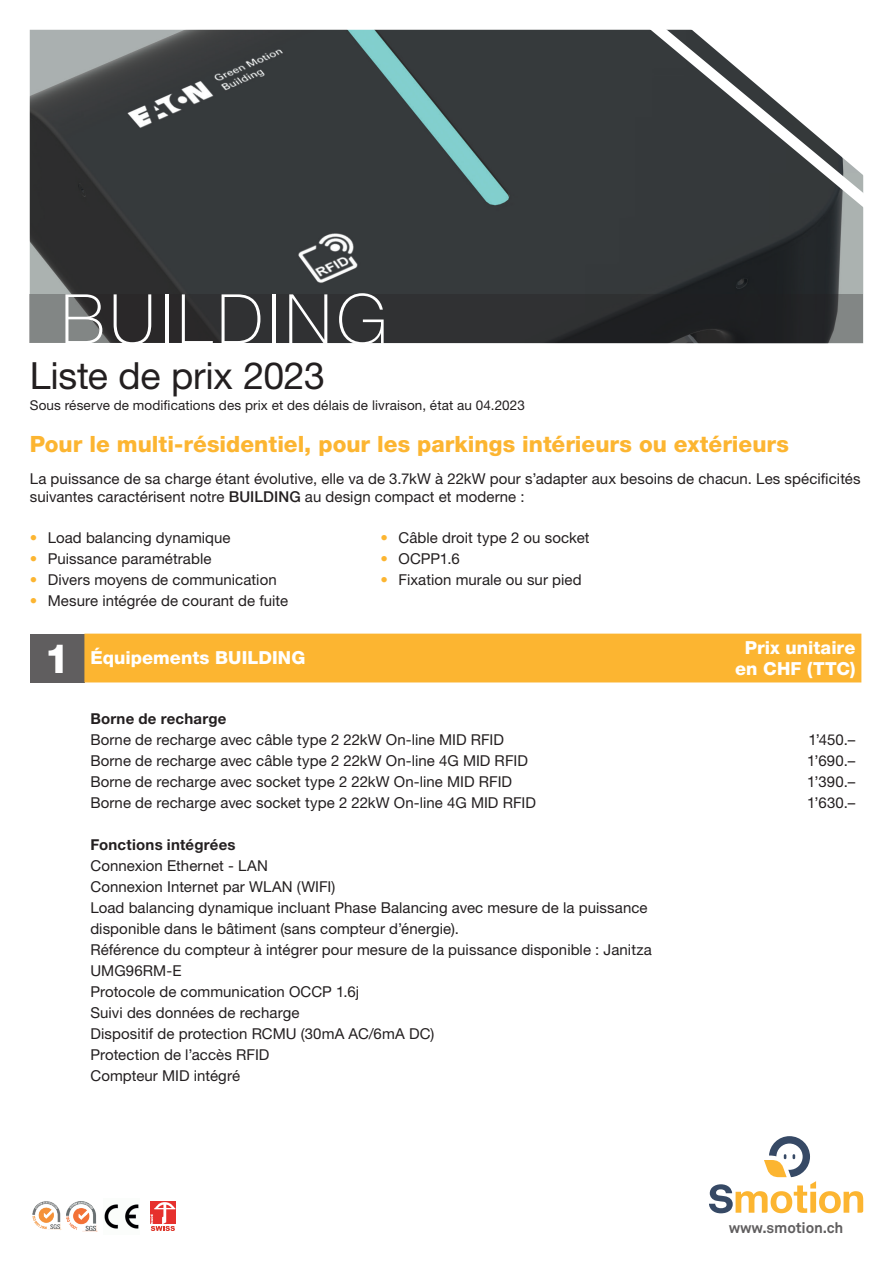
<style>
.page{position:relative;width:893px;height:1263px;background:#fff}
.page>*{position:absolute;margin:0;border:0;box-sizing:border-box;transform-origin:0 0}
.t1{font:100 69px "Helvetica Neue LT Std";letter-spacing:.075em;color:#fff}
.t2{font:800 40.5px "Helvetica Neue LT Std";color:#fff}
.t3{font:37.5px "Helvetica Neue LT Std";letter-spacing:-.01em;color:#231f20}
.t4{font:800 22.5px "Helvetica Neue LT Std";color:#fcb531}
.t5{font:800 18px/21px "Helvetica Neue LT Std";letter-spacing:.005em;color:#fff;text-align:center}
.t6{font:15px/21px "Helvetica Neue LT Std";letter-spacing:.005em;color:#231f20}
.t7{font:700 15px "Helvetica Neue LT Std";letter-spacing:.015em;color:#231f20}
.t8{font:700 15px "Akkurat";letter-spacing:-.01em;color:#605e5f}
.t9{font:13.5px "Helvetica Neue LT Std";letter-spacing:.01em;color:#231f20}
.s1{font-weight:500}
.s2{color:#fcb531}
</style>
<div class="page">
<div style="left:30px;top:634px;width:54px;height:48px;background:#605e5f"></div>
<div style="left:84px;top:634px;width:777px;height:48px;background:#fcb531"></div>
<svg style="left:709px;top:1136px;width:154px;height:77px"></svg>
<img style="left:67px;top:1202px;width:30px;height:29px">
<svg style="left:150px;top:1201px;width:26px;height:23px"></svg>
<svg style="left:151px;top:1202px;width:24px;height:29px"></svg>
<img style="left:32px;top:1201px;width:30px;height:29px">
<img style="left:104px;top:1204px;width:35px;height:25px">
<img style="left:30px;top:30px;width:833px;height:264px">
<svg style="left:30px;top:294px;width:833px;height:49px;background:#333436"></svg>
<svg style="left:648px;top:29px;width:216px;height:180px"></svg>
<h1 class="t1" style="left:61px;top:280px;width:328px">BUILDING</h1>
<h3 class="t3" style="left:30px;top:353px;width:297px">Liste de prix 2023</h3>
<p class="t9" style="left:30px;top:397px;width:497px">Sous réserve de modifications des prix et des délais de livraison, état au 04.2023</p>
<h3 class="t4" style="left:30px;top:431px;width:761px">Pour le multi-résidentiel, pour les parkings intérieurs ou extérieurs</h3>
<p class="t6" style="left:30px;top:470px;width:832px;line-height:18px">La puissance de sa charge étant évolutive, elle va de 3.7kW à 22kW pour s’adapter aux besoins de chacun. Les spécificités suivantes caractérisent notre <span class="s1">BUILDING</span> au design compact et moderne :</p>
<p class="t6" style="left:30px;top:526px;width:202px"><span class="s2">•</span> Load balancing dynamique</p>
<p class="t6" style="left:30px;top:547px;width:183px"><span class="s2">•</span> Puissance paramétrable</p>
<p class="t6" style="left:30px;top:568px;width:248px"><span class="s2">•</span> Divers moyens de communication</p>
<p class="t6" style="left:30px;top:589px;width:260px"><span class="s2">•</span> Mesure intégrée de courant de fuite</p>
<h2 class="t2" style="left:44px;top:634px;width:27px">1</h2>
<p class="t5" style="left:90px;top:647px;width:216px">Équipements BUILDING</p>
<p class="t5" style="left:735px;top:637px;width:122px">Prix unitaire en CHF (TTC)</p>
<p class="t7" style="left:90px;top:709px;width:138px">Borne de recharge</p>
<p class="t6" style="left:90px;top:729px;width:447px">Borne de recharge avec câble type 2 22kW On-line MID RFID Borne de recharge avec câble type 2 22kW On-line 4G MID RFID Borne de recharge avec socket type 2 22kW On-line MID RFID Borne de recharge avec socket type 2 22kW On-line 4G MID RFID</p>
<p class="t7" style="left:90px;top:835px;width:147px">Fonctions intégrées</p>
<p class="t6" style="left:90px;top:855px;width:563px">Connexion Ethernet - LAN<br>Connexion Internet par WLAN (WIFI)<br>Load balancing dynamique incluant Phase Balancing avec mesure de la puissance disponible dans le bâtiment (sans compteur d’énergie).<br>Référence du compteur à intégrer pour mesure de la puissance disponible : Janitza UMG96RM-E<br>Protocole de communication OCCP 1.6j<br>Suivi des données de recharge<br>Dispositif de protection RCMU (30mA AC/6mA DC)<br>Protection de l’accès RFID<br>Compteur MID intégré</p>
<p class="t6" style="left:381px;top:526px;width:210px"><span class="s2">•</span> Câble droit type 2 ou socket</p>
<p class="t6" style="left:381px;top:547px;width:81px"><span class="s2">•</span> OCPP1.6</p>
<p class="t6" style="left:381px;top:568px;width:203px"><span class="s2">•</span> Fixation murale ou sur pied</p>
<p class="t6" style="left:807px;top:729px;width:50px;text-align:justify">1’450.– 1’690.– 1’390.– 1’630.–</p>
<p class="t8" style="left:729px;top:1218px;width:116px">www.smotion.ch</p>
</div>
